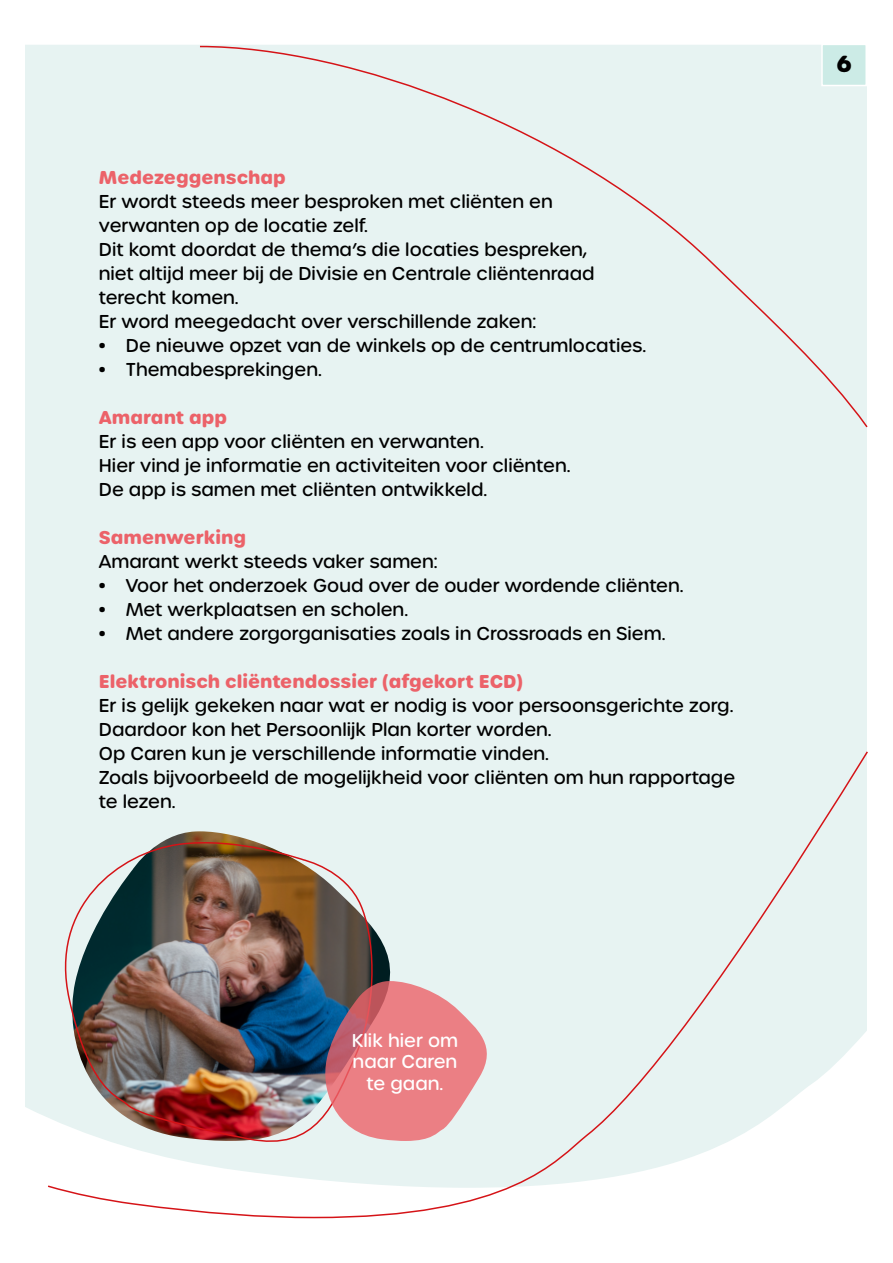
<style>
.page{position:relative;width:893px;height:1263px;background:#fff}
.page>*{position:absolute;margin:0;border:0;box-sizing:border-box;transform-origin:0 0}
.t1{font:700 22.5px "Urbane Rounded";color:#000}
.t2{font:500 18px/24px "Urbane Rounded";color:#000}
.t3{font:700 18px "Urbane Rounded";color:#ec6269}
.t4{font:500 18px/21.6px "Urbane Rounded";color:#fff;text-align:center}
</style>
<div class="page">
<div style="left:25px;top:45px;width:842px;height:1072px;background:#e7f3f2"></div>
<svg style="left:46px;top:750px;width:822px;height:469px"></svg>
<div style="left:198px;top:45px;width:670px;height:384px;background:#e7f3f2"></div>
<img style="left:69px;top:831px;width:325px;height:150px">
<img style="left:48px;top:836px;width:330px;height:318px">
<div style="left:821px;top:44px;width:46px;height:42px;background:#ccebe6;border:2px solid #fff"></div>
<svg style="left:321px;top:981px;width:177px;height:160px;background:#d8949a"></svg>
<p class="t3" style="left:99px;top:165px;width:189px">Medezeggenschap</p>
<p class="t2" style="left:99px;top:190px;width:497px">Er wordt steeds meer besproken met cliënten en verwanten op de locatie zelf.<br>Dit komt doordat de thema’s die locaties bespreken, niet altijd meer bij de Divisie en Centrale cliëntenraad terecht komen.<br>Er word meegedacht over verschillende zaken:</p>
<p class="t2" style="left:99px;top:334px;width:549px">• De nieuwe opzet van de winkels op de centrumlocaties.</p>
<p class="t2" style="left:99px;top:358px;width:224px">• Themabesprekingen.</p>
<p class="t3" style="left:99px;top:405px;width:130px">Amarant app</p>
<p class="t2" style="left:99px;top:430px;width:473px">Er is een app voor cliënten en verwanten.<br>Hier vind je informatie en activiteiten voor cliënten.<br>De app is samen met cliënten ontwikkeld.</p>
<p class="t3" style="left:99px;top:525px;width:149px">Samenwerking</p>
<p class="t2" style="left:99px;top:550px;width:340px">Amarant werkt steeds vaker samen:</p>
<p class="t2" style="left:99px;top:574px;width:586px">• Voor het onderzoek Goud over de ouder wordende cliënten.</p>
<p class="t2" style="left:99px;top:598px;width:311px">• Met werkplaatsen en scholen.</p>
<p class="t2" style="left:99px;top:622px;width:568px">• Met andere zorgorganisaties zoals in Crossroads en Siem.</p>
<p class="t3" style="left:99px;top:669px;width:426px">Elektronisch cliëntendossier (afgekort ECD)</p>
<p class="t2" style="left:99px;top:694px;width:638px">Er is gelijk gekeken naar wat er nodig is voor persoonsgerichte zorg.<br>Daardoor kon het Persoonlijk Plan korter worden.<br>Op Caren kun je verschillende informatie vinden.<br>Zoals bijvoorbeeld de mogelijkheid voor cliënten om hun rapportage te lezen.</p>
<p class="t4" style="left:352px;top:1029px;width:108px">Klik hier om naar Caren te gaan.</p>
<p class="t1" style="left:836px;top:49px;width:17px">6</p>
</div>
